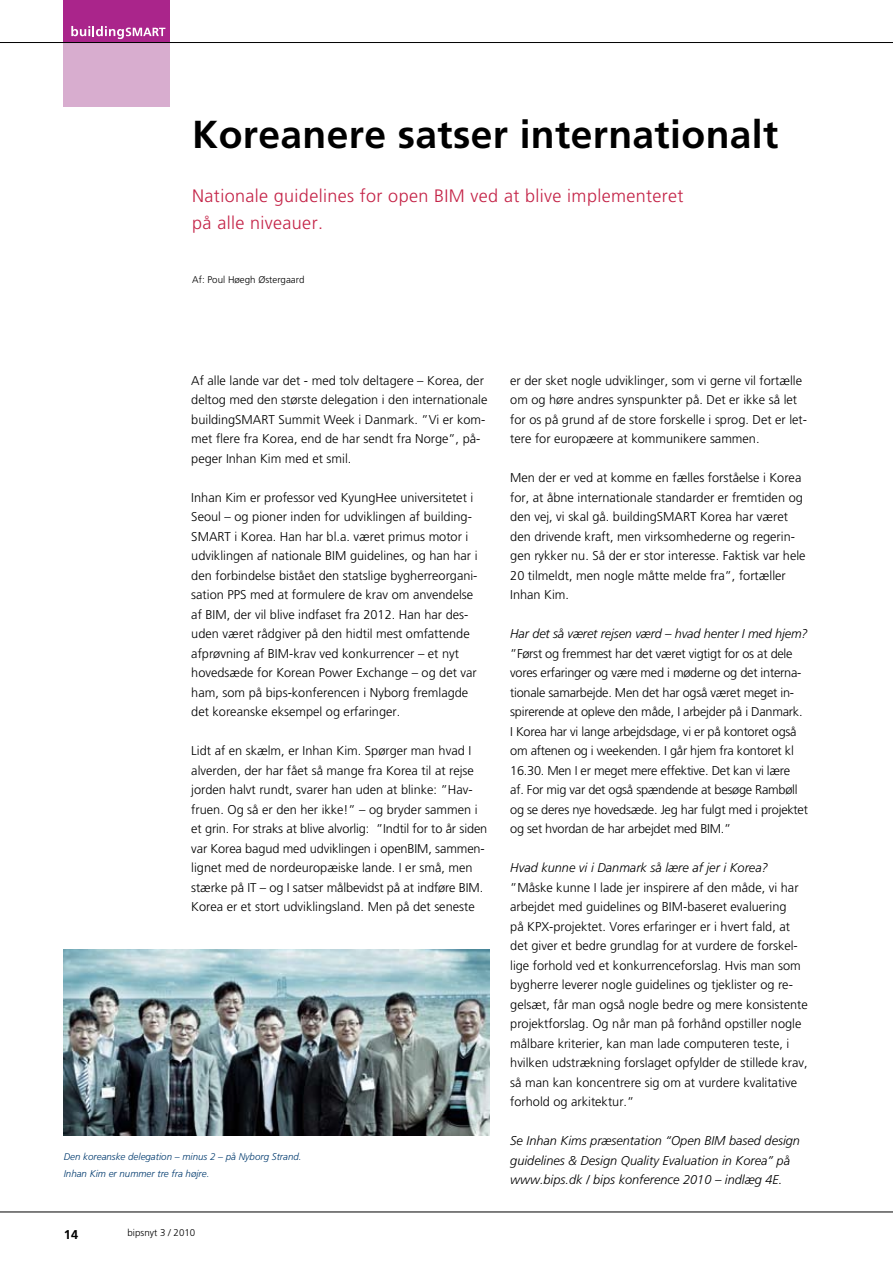
<style>
.page{position:relative;width:893px;height:1263px;background:#fff}
.page>*{position:absolute;margin:0;border:0;box-sizing:border-box;transform-origin:0 0}
.t1{font:700 39px "Frutiger";letter-spacing:.01em;color:#000}
.t2{font:300 18px/27px "Frutiger";letter-spacing:.02em;color:#c42347}
.t3{font:300 12.75px/19.5px "Frutiger";color:#000}
.t4{font:300 12.75px/19.5px "Frutiger";letter-spacing:-.02em;color:#000}
.t5{font:italic 300 12.75px/19.5px "Frutiger";color:#000}
.t6{font:700 12.75px "Frutiger";color:#000}
.t7{font:italic 300 9.75px/16.5px "Frutiger";color:#003a6e}
.t8{font:300 9.75px "Frutiger";color:#000}
</style>
<div class="page">
<img style="left:64px;top:949px;width:425px;height:187px">
<hr style="left:0;top:1211px;width:893px;height:1px;background:#000">
<div style="left:64px;top:40px;width:106px;height:66px;background:#d8adcf"></div>
<div style="left:64px;top:0;width:106px;height:43px;background:#aa258b"></div>
<svg style="left:71px;top:26px;width:94px;height:13px"></svg>
<hr style="left:0;top:42px;width:893px;height:1px;background:#000">
<h1 class="t1" style="left:192px;top:112px;width:588px">Koreanere satser internationalt</h1>
<h2 class="t2" style="left:192px;top:183px;width:493px">Nationale guidelines for open BIM ved at blive implementeret på alle niveauer.</h2>
<p class="t8" style="left:192px;top:274px;width:114px">Af: Poul Høegh Østergaard</p>
<p class="t3" style="left:191px;top:371px;width:298px">Af alle lande var det - med tolv deltagere – Korea, der deltog med den største delegation i den internationale buildingSMART Summit Week i Danmark. ”Vi er kom&shy;met flere fra Korea, end de har sendt fra Norge”, på&shy;peger Inhan Kim med et smil.</p>
<p class="t3" style="left:191px;top:488px;width:288px">Inhan Kim er professor ved KyungHee universitetet i Seoul – og pioner inden for udviklingen af building-SMART i Korea. Han har bl.a. været primus motor i udviklingen af nationale BIM guidelines, og han har i den forbindelse bistået den statslige bygherreorgani&shy;sation PPS med at formulere de krav om anvendelse af BIM, der vil blive indfaset fra 2012. Han har des&shy;uden været rådgiver på den hidtil mest omfattende afprøvning af BIM-krav ved konkurrencer – et nyt hovedsæde for Korean Power Exchange – og det var ham, som på bips-konferencen i Nyborg fremlagde det koreanske eksempel og erfaringer.</p>
<p class="t3" style="left:191px;top:741px;width:297px">Lidt af en skælm, er Inhan Kim. Spørger man hvad I alverden, der har fået så mange fra Korea til at rejse jorden halvt rundt, svarer han uden at blinke: ”Hav&shy;fruen. Og så er den her ikke!” – og bryder sammen i et grin. For straks at blive alvorlig: ”Indtil for to år siden var Korea bagud med udviklingen i openBIM, sammen&shy;lignet med de nordeuropæiske lande. I er små, men stærke på IT – og I satser målbevidst på at indføre BIM.<br>Korea er et stort udviklingsland. Men på det seneste</p>
<p class="t7" style="left:64px;top:1149px;width:239px">Den koreanske delegation – minus 2 – på Nyborg Strand.<br>Inhan Kim er nummer tre fra højre.</p>
<p class="t6" style="left:64px;top:1226px;width:16px">14</p>
<p class="t8" style="left:128px;top:1227px;width:69px">bipsnyt 3 / 2010</p>
<p class="t3" style="left:510px;top:371px;width:298px">er der sket nogle udviklinger, som vi gerne vil fortælle om og høre andres synspunkter på. Det er ikke så let for os på grund af de store forskelle i sprog. Det er let&shy;tere for europæere at kommunikere sammen.</p>
<p class="t3" style="left:510px;top:468px;width:297px">Men der er ved at komme en fælles forståelse i Korea for, at åbne internationale standarder er fremtiden og den vej, vi skal gå. buildingSMART Korea har været den drivende kraft, men virksomhederne og regerin&shy;gen rykker nu. Så der er stor interesse. Faktisk var hele 20 tilmeldt, men nogle måtte melde fra”, fortæller Inhan Kim.</p>
<p class="t5" style="left:510px;top:624px;width:299px">Har det så været rejsen værd – hvad henter I med hjem?</p>
<p class="t4" style="left:510px;top:644px;width:299px">”Først og fremmest har det været vigtigt for os at dele vores erfaringer og være med i møderne og det interna&shy;tionale samarbejde. Men det har også været meget in&shy;spirerende at opleve den måde, I arbejder på i Danmark.<br>I Korea har vi lange arbejdsdage, vi er på kontoret også om aftenen og i weekenden. I går hjem fra kontoret kl 16.30. Men I er meget mere effektive. Det kan vi lære<br>af. For mig var det også spændende at besøge Rambøll og se deres nye hovedsæde. Jeg har fulgt med i projektet og set hvordan de har arbejdet med BIM.”</p>
<p class="t5" style="left:510px;top:858px;width:259px">Hvad kunne vi i Danmark så lære af jer i Korea?</p>
<p class="t3" style="left:510px;top:878px;width:299px">”Måske kunne I lade jer inspirere af den måde, vi har arbejdet med guidelines og BIM-baseret evaluering<br>på KPX-projektet. Vores erfaringer er i hvert fald, at det giver et bedre grundlag for at vurdere de forskel&shy;lige forhold ved et konkurrenceforslag. Hvis man som bygherre leverer nogle guidelines og tjeklister og re&shy;gelsæt, får man også nogle bedre og mere konsistente projektforslag. Og når man på forhånd opstiller nogle målbare kriterier, kan man lade computeren teste, i hvilken udstrækning forslaget opfylder de stillede krav, så man kan koncentrere sig om at vurdere kvalitative forhold og arkitektur.”</p>
<p class="t5" style="left:510px;top:1131px;width:291px">Se Inhan Kims præsentation “Open BIM based design guidelines &amp; Design Quality Evaluation in Korea” på www.bips.dk / bips konference 2010 – indlæg 4E.</p>
</div>
